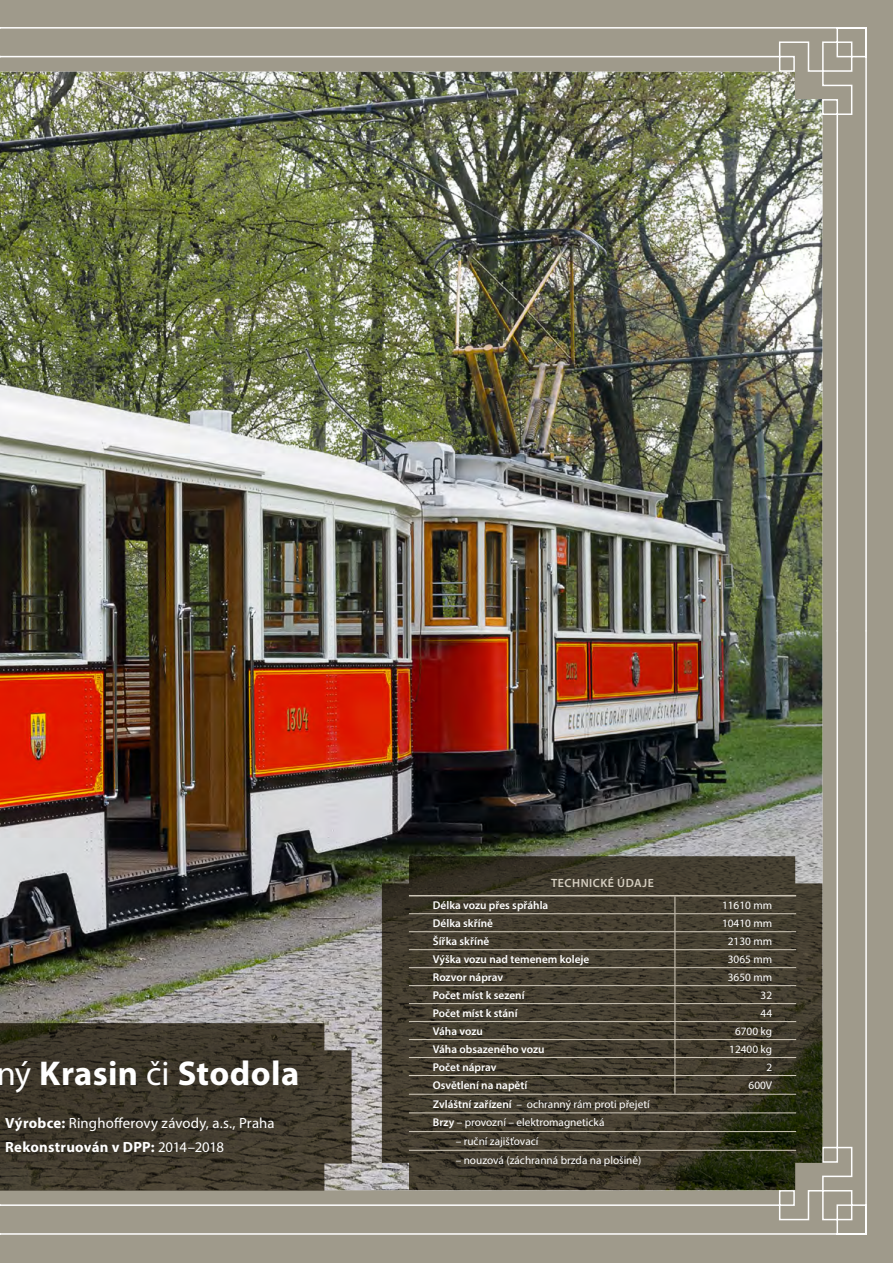
<style>
.page{position:relative;width:893px;height:1263px;background:#9f9a8b}
.page>*{position:absolute;margin:0;border:0;box-sizing:border-box;transform-origin:0 0}
.t1{font:700 34.5px "Myriad Pro";letter-spacing:.01em;color:#fff}
.t2{font:14.85px "Myriad Pro";letter-spacing:.01em;color:#fff}
.t3{font:700 14.85px "Myriad Pro";letter-spacing:.015em;color:#fff}
.t4{font:600 12px "Myriad Pro";letter-spacing:.04em;color:#d5cec0}
.t5{font:11.25px "Myriad Pro";color:#fff}
.t6{font:600 11.25px "Myriad Pro";color:#fff}
.s1{font-weight:400}
.s2{font-weight:700}
.s3{font-weight:600}
</style>
<div class="page">
<img style="left:2px;top:27px;width:865px;height:602px">
<svg style="left:0;top:27px;width:2px;height:602px"></svg>
<img style="left:0;top:629px;width:867px;height:606px">
<svg style="left:382px;top:856px;width:440px;height:334px;background:#413c2e"></svg>
<svg style="left:0;top:1023px;width:352px;height:168px;background:#4f483c"></svg>
<div style="left:0;top:1011px;width:346px;height:126px;background:#000;opacity:.79"></div>
<div style="left:0;top:1095px;width:296px;height:80px;background:#000;opacity:.57"></div>
<hr style="left:409px;top:895px;width:266px;height:1px;background:#d5cec0">
<hr style="left:675px;top:895px;width:121px;height:1px;background:#d5cec0">
<hr style="left:409px;top:913px;width:266px;height:1px;background:#d5cec0">
<hr style="left:675px;top:913px;width:121px;height:1px;background:#d5cec0">
<hr style="left:409px;top:931px;width:266px;height:1px;background:#d5cec0">
<hr style="left:675px;top:931px;width:121px;height:1px;background:#d5cec0">
<hr style="left:409px;top:949px;width:266px;height:1px;background:#d5cec0">
<hr style="left:675px;top:949px;width:121px;height:1px;background:#d5cec0">
<hr style="left:409px;top:967px;width:266px;height:1px;background:#d5cec0">
<hr style="left:675px;top:967px;width:121px;height:1px;background:#d5cec0">
<hr style="left:409px;top:985px;width:266px;height:1px;background:#d5cec0">
<hr style="left:675px;top:985px;width:121px;height:1px;background:#d5cec0">
<hr style="left:409px;top:1003px;width:266px;height:1px;background:#d5cec0">
<hr style="left:675px;top:1003px;width:121px;height:1px;background:#d5cec0">
<hr style="left:409px;top:1021px;width:266px;height:1px;background:#d5cec0">
<hr style="left:675px;top:1021px;width:121px;height:1px;background:#d5cec0">
<hr style="left:409px;top:1039px;width:266px;height:1px;background:#d5cec0">
<hr style="left:675px;top:1039px;width:121px;height:1px;background:#d5cec0">
<hr style="left:409px;top:1057px;width:266px;height:1px;background:#d5cec0">
<hr style="left:675px;top:1057px;width:121px;height:1px;background:#d5cec0">
<hr style="left:409px;top:1075px;width:266px;height:1px;background:#d5cec0">
<hr style="left:675px;top:1075px;width:121px;height:1px;background:#d5cec0">
<svg style="left:675px;top:896px;width:1px;height:198px"></svg>
<hr style="left:409px;top:1094px;width:266px;height:1px;background:#d5cec0">
<hr style="left:675px;top:1094px;width:121px;height:1px;background:#d5cec0">
<hr style="left:409px;top:1112px;width:266px;height:1px;background:#d5cec0">
<hr style="left:675px;top:1112px;width:121px;height:1px;background:#d5cec0">
<hr style="left:409px;top:1131px;width:266px;height:1px;background:#d5cec0">
<hr style="left:675px;top:1131px;width:121px;height:1px;background:#d5cec0">
<hr style="left:409px;top:1150px;width:266px;height:1px;background:#d5cec0">
<hr style="left:675px;top:1150px;width:121px;height:1px;background:#d5cec0">
<h1 class="t1" style="left:-4px;top:1050px;width:305px"><span class="s1">ný</span> Krasin <span class="s1">či</span> Stodola</h1>
<p class="t2" style="left:5px;top:1114px;width:271px"><span class="s2">Výrobce:</span> Ringhofferovy závody, a.s., Praha</p>
<p class="t3" style="left:5px;top:1138px;width:220px">Rekonstruován v DPP: <span class="s1">2014–2018</span></p>
<p class="t4" style="left:551px;top:875px;width:104px">TECHNICKÉ ÚDAJE</p>
<p class="t6" style="left:433px;top:898px;width:117px">Délka vozu přes spřáhla</p>
<p class="t5" style="left:722px;top:898px;width:52px">11610 mm</p>
<p class="t6" style="left:433px;top:916px;width:62px">Délka skříně</p>
<p class="t5" style="left:722px;top:916px;width:52px">10410 mm</p>
<p class="t6" style="left:433px;top:934px;width:58px">Šířka skříně</p>
<p class="t5" style="left:728px;top:934px;width:46px">2130 mm</p>
<p class="t6" style="left:433px;top:952px;width:158px">Výška vozu nad temenem koleje</p>
<p class="t5" style="left:728px;top:952px;width:46px">3065 mm</p>
<p class="t6" style="left:433px;top:970px;width:72px">Rozvor náprav</p>
<p class="t5" style="left:728px;top:970px;width:46px">3650 mm</p>
<p class="t6" style="left:433px;top:988px;width:93px">Počet míst k sezení</p>
<p class="t5" style="left:761px;top:988px;width:13px">32</p>
<p class="t6" style="left:433px;top:1006px;width:86px">Počet míst k stání</p>
<p class="t5" style="left:761px;top:1006px;width:13px">44</p>
<p class="t6" style="left:433px;top:1024px;width:51px">Váha vozu</p>
<p class="t5" style="left:735px;top:1024px;width:39px">6700 kg</p>
<p class="t6" style="left:433px;top:1042px;width:113px">Váha obsazeného vozu</p>
<p class="t5" style="left:729px;top:1042px;width:44px">12400 kg</p>
<p class="t6" style="left:433px;top:1060px;width:65px">Počet náprav</p>
<p class="t5" style="left:766px;top:1060px;width:7px">2</p>
<p class="t6" style="left:433px;top:1078px;width:96px">Osvětlení na napětí</p>
<p class="t5" style="left:748px;top:1078px;width:25px">600V</p>
<p class="t5" style="left:433px;top:1097px;width:218px"><span class="s3">Zvláštní zařízení</span> – ochranný rám proti přejetí</p>
<p class="t5" style="left:433px;top:1116px;width:173px"><span class="s3">Brzy</span> – provozní – elektromagnetická</p>
<p class="t5" style="left:456px;top:1134px;width:84px">– ruční zajišťovací</p>
<p class="t5" style="left:456px;top:1153px;width:187px">– nouzová (záchranná brzda na plošině)</p>
</div>
